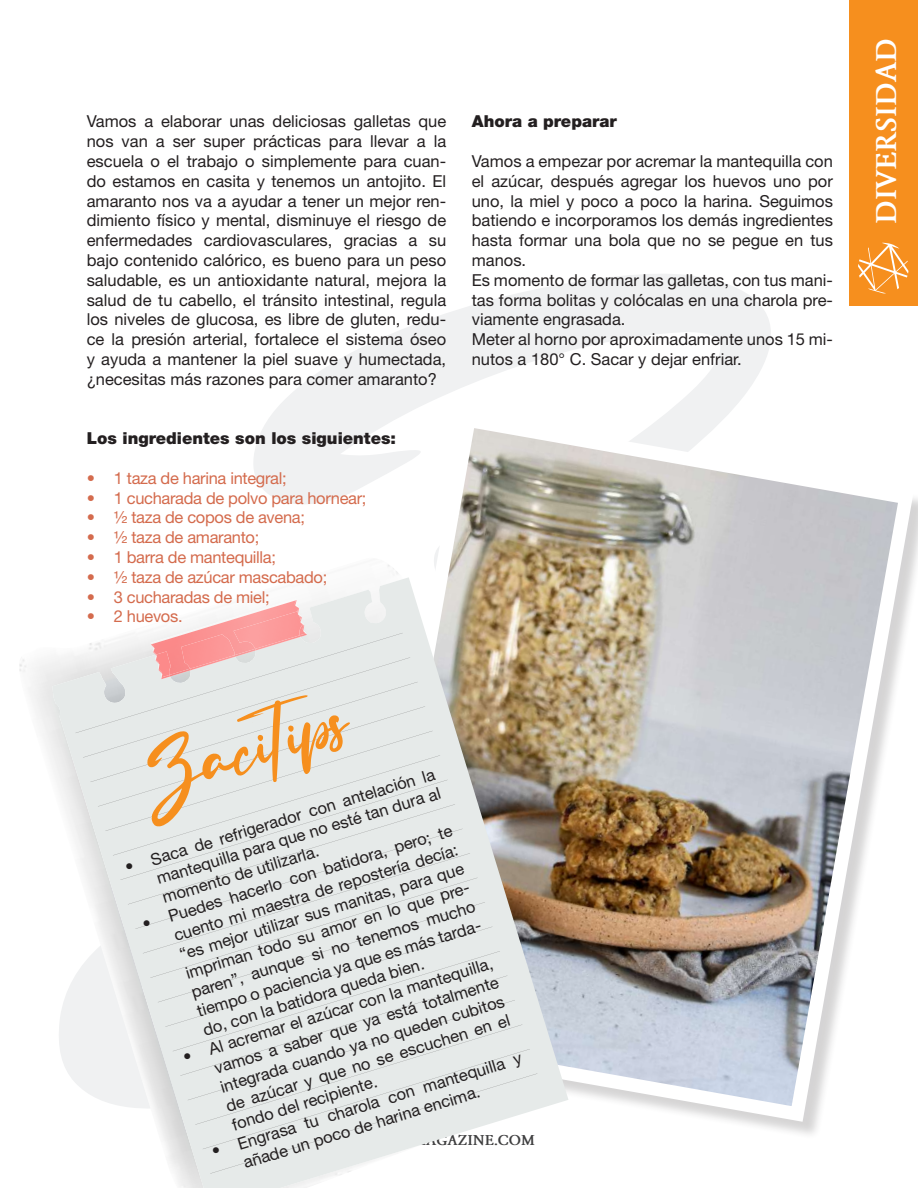
<style>
.page{position:relative;width:918px;height:1188px;background:#fff}
.page>*{position:absolute;margin:0;border:0;box-sizing:border-box;transform-origin:0 0}
.t1{font:133.5px "The California";color:#f68f1e}
.t2{font:700 30px "Garamond";color:#fff}
.t3{font:16.5px/19.8px "Helvetica Neue LT Std";color:#231f20;text-align:justify}
.t4{font:16.5px "Helvetica Neue LT Std";letter-spacing:-.02em;color:#d46b4d}
.t5{font:900 16.5px "Helvetica Neue LT Std";color:#231f20}
.t6{font:700 15px "Garamond";color:#3e3e3f}
</style>
<div class="page">
<svg style="left:253px;top:274px;width:518px;height:230px;fill:#f0f1f2"></svg>
<img style="left:344px;top:405px;width:574px;height:725px">
<div style="left:850px;top:0;width:68px;height:306px;background:#f68f1e"></div>
<svg style="left:858px;top:242px;width:50px;height:52px"></svg>
<img style="left:19px;top:558px;width:406px;height:204px">
<svg style="left:52px;top:577px;width:516px;height:611px"></svg>
<img style="left:150px;top:598px;width:149px;height:10px">
<svg style="left:75px;top:608px;width:462px;height:566px;background:#e1e2df"></svg>
<img style="left:161px;top:677px;width:139px;height:2px">
<img style="left:152px;top:600px;width:154px;height:75px">
<img style="left:156px;top:611px;width:146px;height:66px">
<p class="t3" style="left:87px;top:111px;width:361px">Vamos a elaborar unas deliciosas galletas que nos van a ser super prácticas para llevar a la escuela o el trabajo o simplemente para cuan&shy;do estamos en casita y tenemos un antojito. El amaranto nos va a ayudar a tener un mejor ren&shy;dimiento físico y mental, disminuye el riesgo de enfermedades cardiovasculares, gracias a su bajo contenido calórico, es bueno para un peso saludable, es un antioxidante natural, mejora la salud de tu cabello, el tránsito intestinal, regula los niveles de glucosa, es libre de gluten, redu&shy;ce la presión arterial, fortalece el sistema óseo y ayuda a mantener la piel suave y humectada, ¿necesitas más razones para comer amaranto?</p>
<p class="t5" style="left:87px;top:429px;width:311px">Los ingredientes son los siguientes:</p>
<p class="t4" style="left:87px;top:468px;width:201px">• 1 taza de harina integral;</p>
<p class="t4" style="left:87px;top:488px;width:281px">• 1 cucharada de polvo para hornear;</p>
<p class="t4" style="left:87px;top:508px;width:220px">• ½ taza de copos de avena;</p>
<p class="t4" style="left:87px;top:528px;width:174px">• ½ taza de amaranto;</p>
<p class="t4" style="left:87px;top:547px;width:191px">• 1 barra de mantequilla;</p>
<p class="t4" style="left:87px;top:567px;width:242px">• ½ taza de azúcar mascabado;</p>
<p class="t4" style="left:87px;top:587px;width:185px">• 3 cucharadas de miel;</p>
<p class="t4" style="left:87px;top:607px;width:97px">• 2 huevos.</p>
<p class="t5" style="left:472px;top:112px;width:147px">Ahora a preparar</p>
<p class="t3" style="left:472px;top:151px;width:363px;text-align:left">Vamos a empezar por acremar la mantequilla con el azúcar, después agregar los huevos uno por uno, la miel y poco a poco la harina. Seguimos batiendo e incorporamos los demás ingredientes hasta formar una bola que no se pegue en tus manos.<br>Es momento de formar las galletas, con tus mani&shy;tas forma bolitas y colócalas en una charola pre&shy;viamente engrasada.<br>Meter al horno por aproximadamente unos 15 mi&shy;nutos a 180° C. Sacar y dejar enfriar.</p>
<h1 class="t1" style="left:125px;top:732px;width:219px;rotate:-17deg">Zacitips</h1>
<p class="t3" style="left:148px;top:850px;width:298px;text-indent:-27px;rotate:-17deg">• Saca de refrigerador con antelación la mantequilla para que no esté tan dura al momento de utilizarla.</p>
<p class="t3" style="left:166px;top:907px;width:299px;text-indent:-27px;rotate:-17deg">• Puedes hacerlo con batidora, pero; te cuento mi maestra de repostería decía: “es mejor utilizar sus manitas, para que impriman todo su amor en lo que pre&shy;paren”, aunque si no tenemos mucho tiempo o paciencia ya que es más tarda&shy;do, con la batidora queda bien.</p>
<p class="t3" style="left:206px;top:1040px;width:298px;text-indent:-27px;rotate:-17deg">• Al acremar el azúcar con la mantequilla, vamos a saber que ya está totalmente integrada cuando ya no queden cubitos de azúcar y que no se escuchen en el fondo del recipiente.</p>
<p class="t3" style="left:235px;top:1134px;width:298px;text-indent:-27px;rotate:-17deg">• Engrasa tu charola con mantequilla y añade un poco de harina encima.</p>
<p class="t6" style="left:383px;top:1134px;width:153px">ZAXMAGAZINE.COM</p>
<h2 class="t2" style="left:874px;top:224px;width:187px;rotate:-90deg">DIVERSIDAD</h2>
</div>
